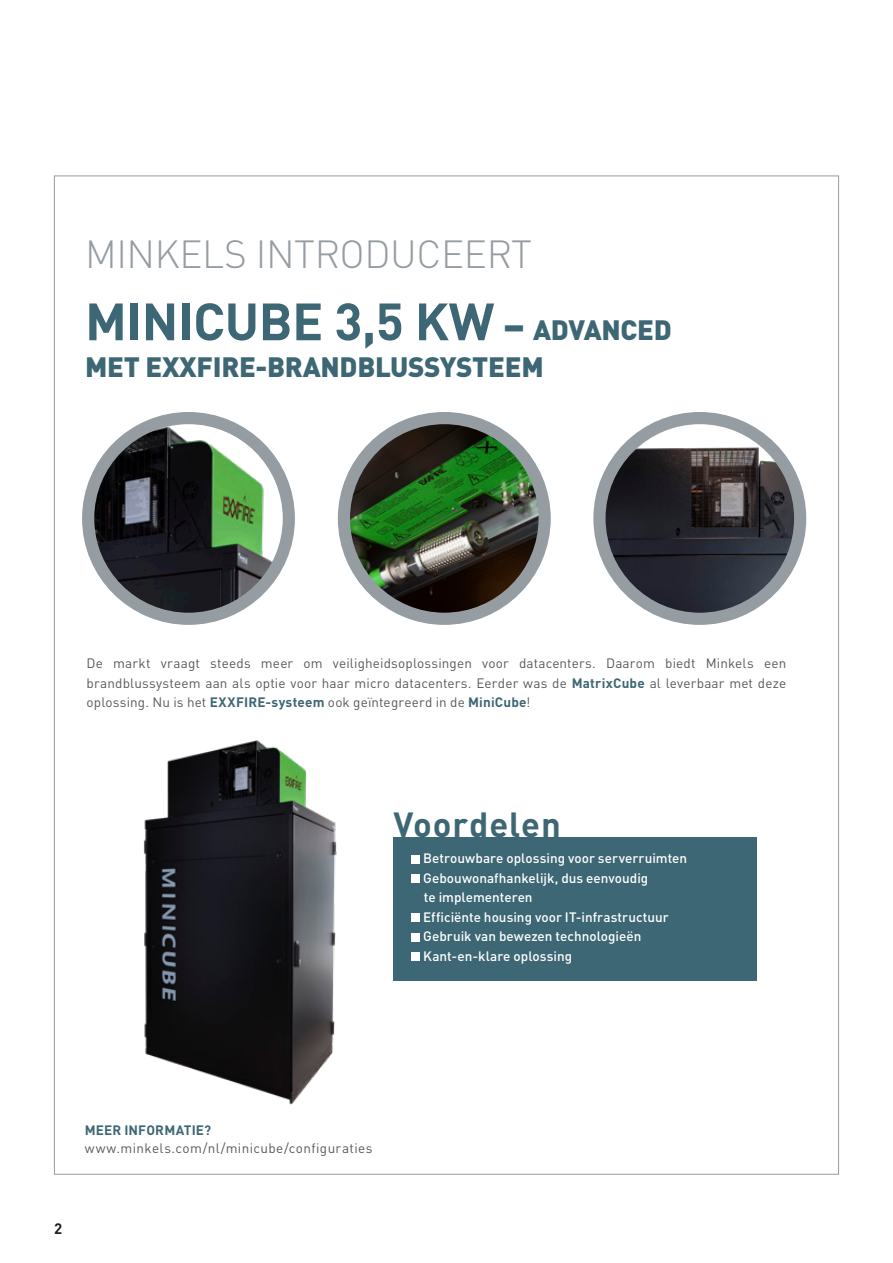
<style>
.page{position:relative;width:893px;height:1263px;background:#fff}
.page>*{position:absolute;margin:0;border:0;box-sizing:border-box;transform-origin:0 0}
.t1{font:700 51.6px "DIN Pro";letter-spacing:-.01em;color:#3d6774}
.t2{font:300 38.7px "DIN Pro";letter-spacing:-.01em;color:#959ca2}
.t3{font:700 34.5px "DIN Pro";letter-spacing:.025em;color:#3d6774}
.t4{font:900 27.75px "DIN Pro";letter-spacing:-.01em;color:#3d6774}
.t5{font:700 15px "DIN Pro";color:#231f20}
.t6{font:13.5px/19.5px "DIN Pro";letter-spacing:.015em;color:#58595b;text-align:justify}
.t7{font:500 13.5px/19.5px "DIN Pro";color:#fff}
.t8{font:700 13.5px "DIN Pro";letter-spacing:.01em;color:#3d6774}
.s1{font-weight:900;font-size:39.45px}
.s2{font-weight:900;font-size:27.75px}
.s3{font-weight:700;color:#3d6774}
</style>
<div class="page">
<img style="left:599px;top:418px;width:201px;height:201px;border-radius:100px">
<div style="left:593px;top:412px;width:213px;height:213px;border:12px solid #959ca2;border-radius:50%"></div>
<img style="left:88px;top:418px;width:201px;height:201px;border-radius:100px">
<div style="left:82px;top:412px;width:213px;height:213px;border:12px solid #959ca2;border-radius:50%"></div>
<img style="left:344px;top:420px;width:201px;height:196px">
<div style="left:338px;top:412px;width:213px;height:213px;border:12px solid #959ca2;border-radius:50%"></div>
<div style="left:393px;top:837px;width:363px;height:143px;background:#3d6774"></div>
<div style="left:411px;top:855px;width:9px;height:8px;background:#fff"></div>
<div style="left:411px;top:874px;width:9px;height:9px;background:#fff"></div>
<div style="left:411px;top:913px;width:9px;height:9px;background:#fff"></div>
<div style="left:411px;top:933px;width:9px;height:8px;background:#fff"></div>
<div style="left:411px;top:952px;width:9px;height:9px;background:#fff"></div>
<img style="left:143px;top:740px;width:194px;height:365px">
<h2 class="t2" style="left:85px;top:224px;width:448px">MINKELS INTRODUCEERT</h2>
<h1 class="t1" style="left:85px;top:279px;width:588px">MINICUBE 3,5 KW <span class="s1">–</span> <span class="s2">ADVANCED</span></h1>
<h3 class="t4" style="left:85px;top:343px;width:460px">MET EXXFIRE-BRANDBLUSSYSTEEM</h3>
<p class="t6" style="left:87px;top:652px;width:701px">De markt vraagt steeds meer om veiligheidsoplossingen voor datacenters. Daarom biedt Minkels een brandblussysteem aan als optie voor haar micro datacenters. Eerder was de <span class="s3">MatrixCube</span> al leverbaar met deze oplossing. Nu is het <span class="s3">EXXFIRE-systeem</span> ook geïntegreerd in de <span class="s3">MiniCube</span>!</p>
<h3 class="t3" style="left:393px;top:796px;width:169px">Voordelen</h3>
<p class="t7" style="left:423px;top:847px;width:265px">Betrouwbare oplossing voor serverruimten Gebouwonafhankelijk, dus eenvoudig<br>te implementeren<br>Efficiënte housing voor IT-infrastructuur Gebruik van bewezen technologieën Kant-en-klare oplossing</p>
<p class="t8" style="left:85px;top:1119px;width:128px">MEER INFORMATIE?</p>
<p class="t6" style="left:85px;top:1137px;width:289px">www.minkels.com/nl/minicube/configuraties</p>
<p class="t5" style="left:54px;top:1216px;width:10px">2</p>
</div>
